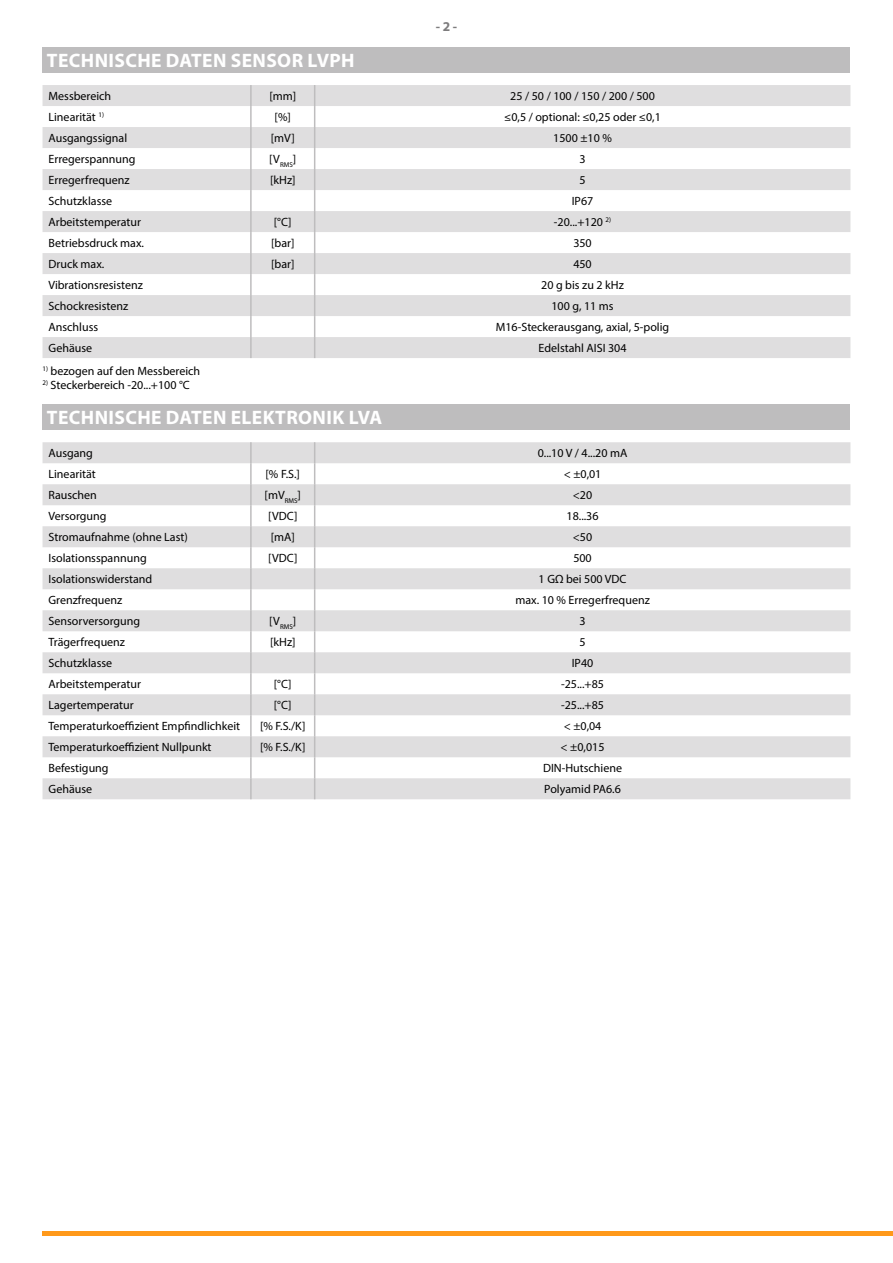
<style>
.page{position:relative;width:893px;height:1263px;background:#fff}
.page>*{position:absolute;margin:0;border:0;box-sizing:border-box;transform-origin:0 0}
.t1{font:700 19.5px "Myriad Pro";letter-spacing:.02em;color:#fff}
.t2{font:700 13.5px "Myriad Pro";color:#7d7c7d}
.t3{font:12px "Myriad Pro";color:#000}
</style>
<div class="page">
<div style="left:43px;top:47px;width:807px;height:25px;background:#bebdbe"></div>
<svg style="left:43px;top:85px;width:807px;height:273px;fill:#dfdedf"></svg>
<hr style="left:250px;top:85px;width:2px;height:21px;background:#bebdbe">
<hr style="left:250px;top:106px;width:2px;height:21px;background:#bebdbe">
<hr style="left:250px;top:127px;width:2px;height:21px;background:#bebdbe">
<hr style="left:250px;top:148px;width:2px;height:21px;background:#bebdbe">
<hr style="left:250px;top:169px;width:2px;height:21px;background:#bebdbe">
<hr style="left:250px;top:190px;width:2px;height:21px;background:#bebdbe">
<hr style="left:250px;top:211px;width:2px;height:21px;background:#bebdbe">
<hr style="left:250px;top:232px;width:2px;height:21px;background:#bebdbe">
<hr style="left:250px;top:253px;width:2px;height:21px;background:#bebdbe">
<hr style="left:250px;top:274px;width:2px;height:21px;background:#bebdbe">
<hr style="left:250px;top:295px;width:2px;height:21px;background:#bebdbe">
<hr style="left:250px;top:316px;width:2px;height:21px;background:#bebdbe">
<hr style="left:250px;top:337px;width:2px;height:21px;background:#bebdbe">
<svg style="left:314px;top:85px;width:1px;height:273px"></svg>
<div style="left:43px;top:404px;width:807px;height:25px;background:#bebdbe"></div>
<svg style="left:43px;top:442px;width:807px;height:357px;fill:#dfdedf"></svg>
<hr style="left:250px;top:442px;width:2px;height:21px;background:#bebdbe">
<hr style="left:250px;top:463px;width:2px;height:21px;background:#bebdbe">
<hr style="left:250px;top:484px;width:2px;height:21px;background:#bebdbe">
<hr style="left:250px;top:505px;width:2px;height:21px;background:#bebdbe">
<hr style="left:250px;top:526px;width:2px;height:21px;background:#bebdbe">
<hr style="left:250px;top:547px;width:2px;height:21px;background:#bebdbe">
<hr style="left:250px;top:568px;width:2px;height:21px;background:#bebdbe">
<hr style="left:250px;top:589px;width:2px;height:21px;background:#bebdbe">
<hr style="left:250px;top:610px;width:2px;height:21px;background:#bebdbe">
<hr style="left:250px;top:631px;width:2px;height:21px;background:#bebdbe">
<hr style="left:250px;top:652px;width:2px;height:21px;background:#bebdbe">
<hr style="left:250px;top:673px;width:2px;height:21px;background:#bebdbe">
<hr style="left:250px;top:694px;width:2px;height:21px;background:#bebdbe">
<hr style="left:250px;top:715px;width:2px;height:21px;background:#bebdbe">
<hr style="left:250px;top:736px;width:2px;height:21px;background:#bebdbe">
<hr style="left:250px;top:757px;width:2px;height:21px;background:#bebdbe">
<hr style="left:250px;top:778px;width:2px;height:21px;background:#bebdbe">
<svg style="left:314px;top:442px;width:1px;height:357px"></svg>
<hr style="left:43px;top:1231px;width:850px;height:4px;background:#ff991a">
<p class="t2" style="left:436px;top:18px;width:23px">- 2 -</p>
<p class="t1" style="left:47px;top:48px;width:309px">TECHNISCHE DATEN SENSOR LVPH</p>
<p class="t3" style="left:49px;top:89px;width:64px">Messbereich</p>
<p class="t3" style="left:269px;top:89px;width:28px">[mm]</p>
<p class="t3" style="left:510px;top:89px;width:146px">25 / 50 / 100 / 150 / 200 / 500</p>
<p class="t3" style="left:49px;top:110px;width:57px">Linearität <sup>1)</sup></p>
<p class="t3" style="left:275px;top:110px;width:18px">[%]</p>
<p class="t3" style="left:504px;top:110px;width:158px">≤0,5 / optional: ≤0,25 oder ≤0,1</p>
<p class="t3" style="left:49px;top:131px;width:80px">Ausgangssignal</p>
<p class="t3" style="left:271px;top:131px;width:26px">[mV]</p>
<p class="t3" style="left:553px;top:131px;width:60px">1500 ±10 %</p>
<p class="t3" style="left:49px;top:152px;width:88px">Erregerspannung</p>
<p class="t3" style="left:269px;top:152px;width:28px">[V<sub>RMS</sub>]</p>
<p class="t3" style="left:579px;top:152px;width:8px">3</p>
<p class="t3" style="left:49px;top:173px;width:83px">Erregerfrequenz</p>
<p class="t3" style="left:270px;top:173px;width:27px">[kHz]</p>
<p class="t3" style="left:579px;top:173px;width:8px">5</p>
<p class="t3" style="left:49px;top:194px;width:65px">Schutzklasse</p>
<p class="t3" style="left:572px;top:194px;width:23px">IP67</p>
<p class="t3" style="left:49px;top:215px;width:94px">Arbeitstemperatur</p>
<p class="t3" style="left:274px;top:215px;width:19px">[°C]</p>
<p class="t3" style="left:554px;top:215px;width:59px">-20...+120 <sup>2)</sup></p>
<p class="t3" style="left:49px;top:236px;width:97px">Betriebsdruck max.</p>
<p class="t3" style="left:271px;top:236px;width:25px">[bar]</p>
<p class="t3" style="left:573px;top:236px;width:20px">350</p>
<p class="t3" style="left:49px;top:257px;width:57px">Druck max.</p>
<p class="t3" style="left:271px;top:257px;width:25px">[bar]</p>
<p class="t3" style="left:573px;top:257px;width:20px">450</p>
<p class="t3" style="left:49px;top:278px;width:96px">Vibrationsresistenz</p>
<p class="t3" style="left:541px;top:278px;width:84px">20 g bis zu 2 kHz</p>
<p class="t3" style="left:49px;top:299px;width:81px">Schockresistenz</p>
<p class="t3" style="left:551px;top:299px;width:64px">100 g, 11 ms</p>
<p class="t3" style="left:49px;top:320px;width:51px">Anschluss</p>
<p class="t3" style="left:496px;top:320px;width:175px">M16-Steckerausgang, axial, 5-polig</p>
<p class="t3" style="left:49px;top:341px;width:45px">Gehäuse</p>
<p class="t3" style="left:539px;top:341px;width:90px">Edelstahl AISI 304</p>
<p class="t3" style="left:43px;top:363px;width:159px"><sup>1)</sup> bezogen auf den Messbereich</p>
<p class="t3" style="left:43px;top:378px;width:149px"><sup>2)</sup> Steckerbereich -20...+100 °C</p>
<p class="t1" style="left:47px;top:405px;width:337px">TECHNISCHE DATEN ELEKTRONIK LVA</p>
<p class="t3" style="left:49px;top:446px;width:46px">Ausgang</p>
<p class="t3" style="left:538px;top:446px;width:91px">0...10 V / 4...20 mA</p>
<p class="t3" style="left:49px;top:467px;width:49px">Linearität</p>
<p class="t3" style="left:266px;top:467px;width:36px">[% F.S.]</p>
<p class="t3" style="left:564px;top:467px;width:39px">&lt; ±0,01</p>
<p class="t3" style="left:49px;top:488px;width:50px">Rauschen</p>
<p class="t3" style="left:265px;top:488px;width:38px">[mV<sub>RMS</sub>]</p>
<p class="t3" style="left:573px;top:488px;width:21px">&lt;20</p>
<p class="t3" style="left:49px;top:509px;width:60px">Versorgung</p>
<p class="t3" style="left:268px;top:509px;width:31px">[VDC]</p>
<p class="t3" style="left:566px;top:509px;width:34px">18...36</p>
<p class="t3" style="left:49px;top:530px;width:141px">Stromaufnahme (ohne Last)</p>
<p class="t3" style="left:271px;top:530px;width:26px">[mA]</p>
<p class="t3" style="left:573px;top:530px;width:21px">&lt;50</p>
<p class="t3" style="left:49px;top:551px;width:100px">Isolationsspannung</p>
<p class="t3" style="left:268px;top:551px;width:31px">[VDC]</p>
<p class="t3" style="left:573px;top:551px;width:20px">500</p>
<p class="t3" style="left:49px;top:572px;width:105px">Isolationswiderstand</p>
<p class="t3" style="left:539px;top:572px;width:89px">1 GΩ bei 500 VDC</p>
<p class="t3" style="left:49px;top:593px;width:75px">Grenzfrequenz</p>
<p class="t3" style="left:515px;top:593px;width:136px">max. 10 % Erregerfrequenz</p>
<p class="t3" style="left:49px;top:614px;width:93px">Sensorversorgung</p>
<p class="t3" style="left:269px;top:614px;width:28px">[V<sub>RMS</sub>]</p>
<p class="t3" style="left:579px;top:614px;width:8px">3</p>
<p class="t3" style="left:49px;top:635px;width:78px">Trägerfrequenz</p>
<p class="t3" style="left:270px;top:635px;width:27px">[kHz]</p>
<p class="t3" style="left:579px;top:635px;width:8px">5</p>
<p class="t3" style="left:49px;top:656px;width:65px">Schutzklasse</p>
<p class="t3" style="left:572px;top:656px;width:23px">IP40</p>
<p class="t3" style="left:49px;top:677px;width:94px">Arbeitstemperatur</p>
<p class="t3" style="left:274px;top:677px;width:19px">[°C]</p>
<p class="t3" style="left:561px;top:677px;width:44px">-25...+85</p>
<p class="t3" style="left:49px;top:698px;width:87px">Lagertemperatur</p>
<p class="t3" style="left:274px;top:698px;width:19px">[°C]</p>
<p class="t3" style="left:561px;top:698px;width:44px">-25...+85</p>
<p class="t3" style="left:49px;top:719px;width:193px">Temperaturkoeffizient Empfindlichkeit</p>
<p class="t3" style="left:260px;top:719px;width:47px">[% F.S./K]</p>
<p class="t3" style="left:564px;top:719px;width:39px">&lt; ±0,04</p>
<p class="t3" style="left:49px;top:740px;width:165px">Temperaturkoeffizient Nullpunkt</p>
<p class="t3" style="left:260px;top:740px;width:47px">[% F.S./K]</p>
<p class="t3" style="left:561px;top:740px;width:45px">&lt; ±0,015</p>
<p class="t3" style="left:49px;top:761px;width:62px">Befestigung</p>
<p class="t3" style="left:543px;top:761px;width:81px">DIN-Hutschiene</p>
<p class="t3" style="left:49px;top:782px;width:45px">Gehäuse</p>
<p class="t3" style="left:544px;top:782px;width:78px">Polyamid PA6.6</p>
</div>
